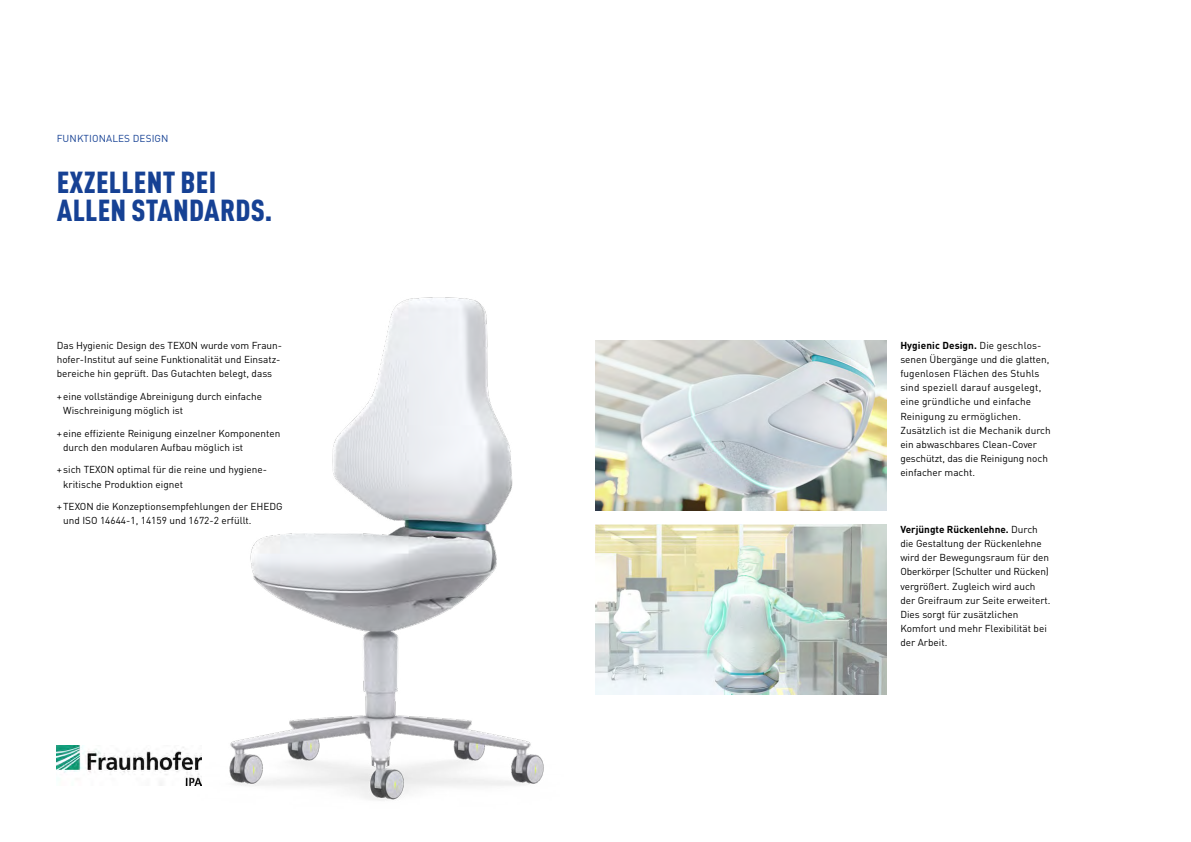
<style>
.page{position:relative;width:1191px;height:842px;background:#fff}
.page>*{position:absolute;margin:0;border:0;box-sizing:border-box;transform-origin:0 0}
.t1{font:900 condensed 30px/28.3px "DIN Pro";letter-spacing:.01em;color:#164194}
.t2{font:10px/14.2px "DIN Pro";color:#000}
.t3{font:10px "DIN Pro";letter-spacing:.01em;color:#164194}
.s1{font-weight:700}
</style>
<div class="page">
<img style="left:595px;top:340px;width:291px;height:170px">
<img style="left:595px;top:524px;width:291px;height:170px">
<img style="left:160px;top:297px;width:384px;height:504px">
<img style="left:57px;top:746px;width:145px;height:39px">
<p class="t3" style="left:57px;top:130px;width:113px">FUNKTIONALES DESIGN</p>
<h1 class="t1" style="left:57px;top:166px;width:216px">EXZELLENT BEI<br>ALLEN STANDARDS.</h1>
<p class="t2" style="left:57px;top:337px;width:227px">Das Hygienic Design des TEXON wurde vom Fraun&shy;hofer-Institut auf seine Funktionalität und Einsatz&shy;bereiche hin geprüft. Das Gutachten belegt, dass</p>
<p class="t2" style="left:63px;top:388px;width:200px;text-indent:-6px">+ eine vollständige Abreinigung durch einfache<br>Wischreinigung möglich ist</p>
<p class="t2" style="left:63px;top:425px;width:219px;text-indent:-6px">+ eine effiziente Reinigung einzelner Komponenten durch den modularen Aufbau möglich ist</p>
<p class="t2" style="left:63px;top:462px;width:204px;text-indent:-6px">+ sich TEXON optimal fü r die reine und hygiene&shy;kritische Produktion eignet</p>
<p class="t2" style="left:63px;top:499px;width:221px;text-indent:-6px">+ TEXON die Konzeptionsempfehlungen der EHEDG und ISO 14644-1, 14159 und 1672-2 erfü llt.</p>
<p class="t2" style="left:900px;top:337px;width:152px"><span class="s1">Hygienic Design.</span> Die geschlos&shy;senen Übergänge und die glatten, fugenlosen Flächen des Stuhls sind speziell darauf ausgelegt, eine grü ndliche und einfache<br>Reinigung zu ermöglichen.<br>Zusätzlich ist die Mechanik durch ein abwaschbares Clean-Cover geschützt, das die Reinigung noch einfacher macht.</p>
<p class="t2" style="left:900px;top:522px;width:152px"><span class="s1">Verjüngte Rückenlehne.</span> Durch die Gestaltung der Rückenlehne wird der Bewegungsraum fü r den<br>Oberkörper (Schulter und Rücken) vergrößert. Zugleich wird auch der Greifraum zur Seite erweitert.<br>Dies sorgt fü r zusätzlichen<br>Komfort und mehr Flexibilität bei der Arbeit.</p>
</div>
